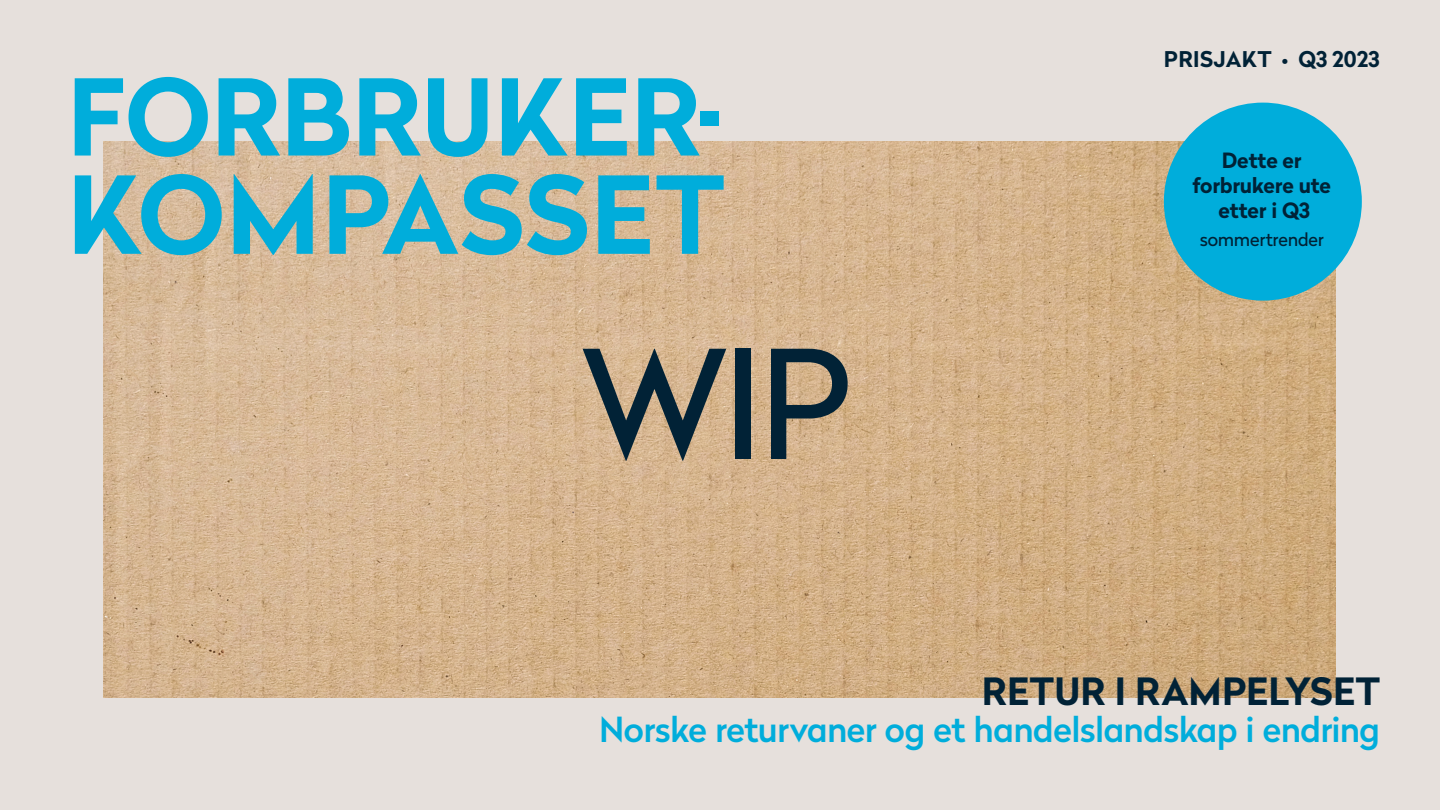
<style>
.page{position:relative;width:1440px;height:810px;background:#e6e0dc}
.page>*{position:absolute;margin:0;border:0;box-sizing:border-box;transform-origin:0 0}
.Stora_rubriker{font:150px "Radikal";color:#012236}
.t1{font:700 106.65px "Radikal";letter-spacing:.01em;color:#00addb}
.t2{font:700 105.07px "Radikal";color:#00addb}
.t3{font:700 37.5px "Radikal";letter-spacing:.005em;color:#012236}
.t4{font:500 34.5px "Radikal";letter-spacing:-.015em;color:#00addb}
.t5{font:700 21.67px "Radikal";letter-spacing:.02em;color:#012236}
.Stora_rubriker-2{font:700 21px/25.2px "Radikal";letter-spacing:-.01em;color:#012236;text-align:center}
.Stora_rubriker-3{font:18px "Radikal";letter-spacing:-.015em;color:#012236}
</style>
<div class="page">
<img style="left:104px;top:142px;width:1231px;height:556px">
<div style="left:1164px;top:103px;width:198px;height:198px;background:#00addb;border-radius:50%"></div>
<p class="t2" style="left:67px;top:40px;width:655px">FORBRUKER-</p>
<p class="t1" style="left:67px;top:137px;width:660px">KOMPASSET</p>
<p class="Stora_rubriker" style="left:581px;top:298px;width:272px">WIP</p>
<p class="t5" style="left:1164px;top:43px;width:217px">PRISJAKT • Q3 2023</p>
<p class="Stora_rubriker-2" style="left:1192px;top:147px;width:140px">Dette er forbrukere ute etter i Q3</p>
<p class="Stora_rubriker-3" style="left:1200px;top:227px;width:125px">sommertrender</p>
<p class="t3" style="left:982px;top:664px;width:400px">RETUR I RAMPELYSET</p>
<p class="t4" style="left:599px;top:705px;width:783px">Norske returvaner og et handelslandskap i endring</p>
</div>
